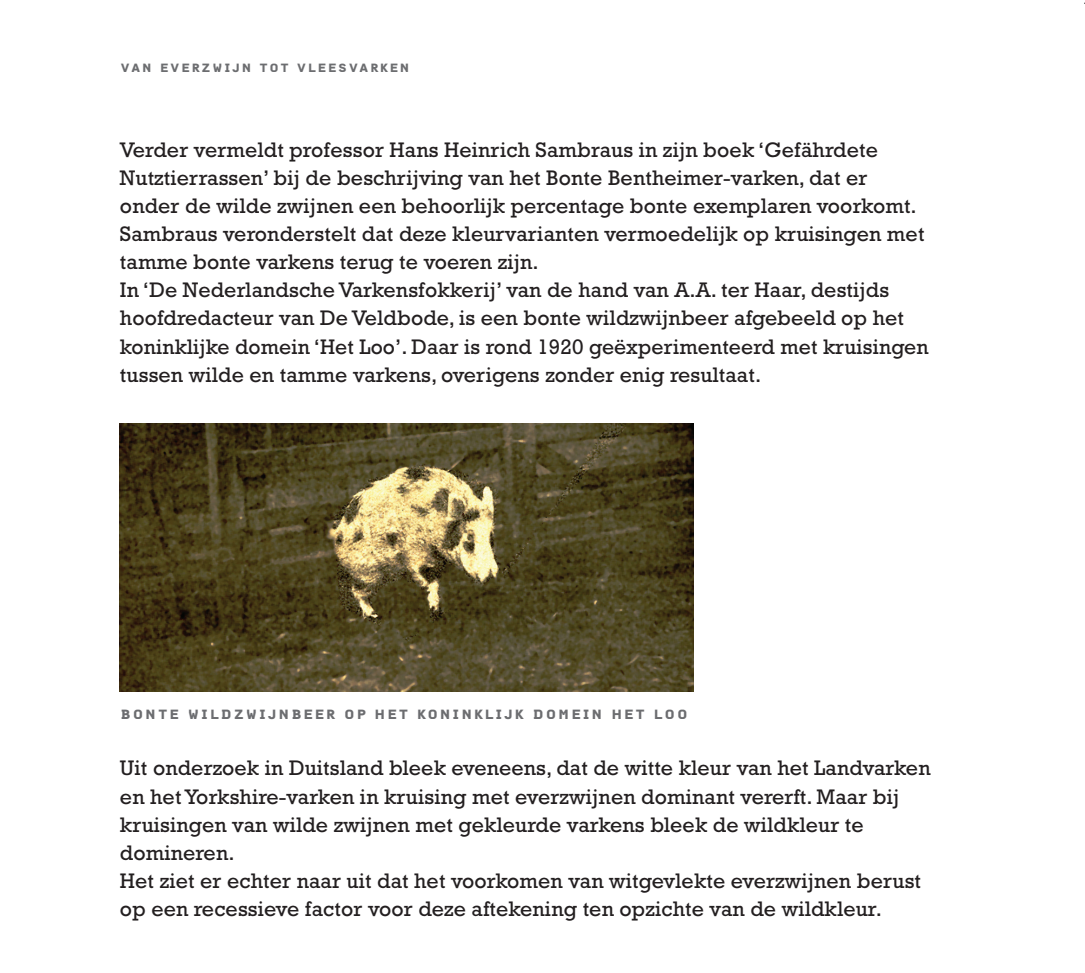
<style>
.page{position:relative;width:1085px;height:973px;background:#fff}
.page>*{position:absolute;margin:0;border:0;box-sizing:border-box;transform-origin:0 0}
.t1{font:21.38px/28.1px "Rockwell Std";letter-spacing:.005em;color:#231f20}
.t2{font:800 21.38px "ARS Code";letter-spacing:.01em;color:#6c6d70}
.t3{font:800 19.12px "ARS Code";letter-spacing:.01em;color:#6c6d70}
</style>
<div class="page">
<img style="left:120px;top:423px;width:573px;height:268px">
<p class="t3" style="left:120px;top:57px;width:292px">van everzwijn tot vleesvarken</p>
<p class="t1" style="left:120px;top:135px;width:810px">Verder vermeldt professor Hans Heinrich Sambraus in zijn boek ‘Gefährdete Nutztierrassen’ bij de beschrijving van het Bonte Bentheimer-varken, dat er onder de wilde zwijnen een behoorlijk percentage bonte exemplaren voorkomt.<br>Sambraus veronderstelt dat deze kleurvarianten vermoedelijk op kruisingen met tamme bonte varkens terug te voeren zijn.<br>In ‘De Nederlandsche Varkensfokkerij’ van de hand van A.A. ter Haar, destijds hoofdredacteur van De Veldbode, is een bonte wildzwijnbeer afgebeeld op het koninklijke domein ‘Het Loo’. Daar is rond 1920 geëxperimenteerd met kruisingen tussen wilde en tamme varkens, overigens zonder enig resultaat.</p>
<p class="t2" style="left:120px;top:702px;width:570px">bonte wildzwijnbeer op het koninklijk domein het loo</p>
<p class="t1" style="left:120px;top:754px;width:811px">Uit onderzoek in Duitsland bleek eveneens, dat de witte kleur van het Landvarken en het Yorkshire-varken in kruising met everzwijnen dominant vererft. Maar bij kruisingen van wilde zwijnen met gekleurde varkens bleek de wildkleur te domineren.<br>Het ziet er echter naar uit dat het voorkomen van witgevlekte everzwijnen berust op een recessieve factor voor deze aftekening ten opzichte van de wildkleur.</p>
</div>
